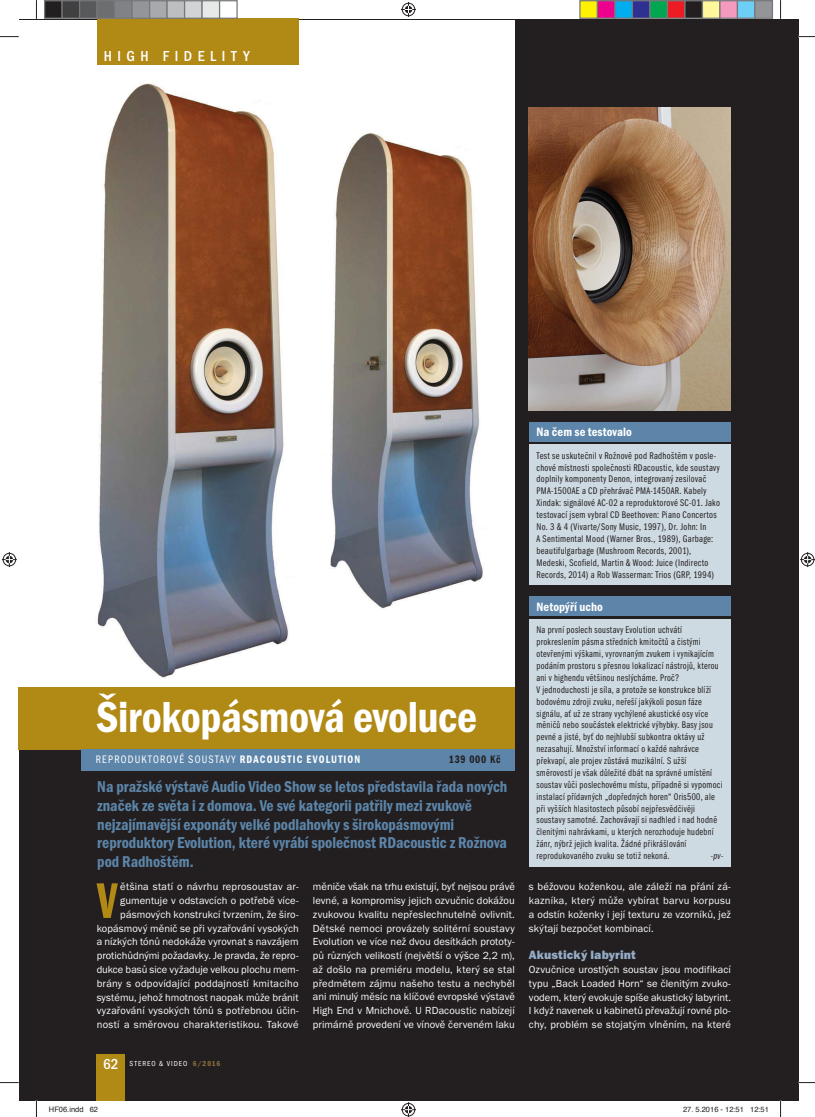
<style>
.page{position:relative;width:815px;height:1117px;background:#fff}
.page>*{position:absolute;margin:0;border:0;box-sizing:border-box;transform-origin:0 0}
.t1{font:51.88px "Franklin Got Itc TOT Dem Com";color:#b18915}
.t2{font:45px "Franklin Got Itc TOT Dem Con";letter-spacing:-.01em;color:#fff}
.t3{font:16.25px/18.8px "Franklin Got Itc TOT Dem Con";color:#5c85a9;scale:.96 1}
.t4{font:15px "Franklin Got Itc TOT Med Con";letter-spacing:.365em;color:#fff}
.t5{font:12.5px "Franklin Got Itc TOT Dem Con";letter-spacing:.005em;color:#fff}
.t6{font:12.5px "Franklin Got Itc TOT Hea";letter-spacing:.01em;color:#93acc7}
.t7{font:11.25px "Franklin Got Itc TOT Boo Con";letter-spacing:.115em;color:#fff;scale:.92 1}
.t8{font:11.25px "Franklin Got Itc TOT Dem Con";letter-spacing:.08em;color:#231f20;scale:.9 1}
.t9{font:10.62px/13.8px "Franklin Got Itc TOT Boo";letter-spacing:.01em;color:#fff;text-align:justify}
.t10{font:10px/11.9px "Franklin Got Itc TOT Boo Com";letter-spacing:.03em;color:#231f20}
.t11{font:10px "Franklin Got Itc TOT Boo Com Ita";color:#231f20}
.t12{font:7.5px "Helvetica";color:#231f20}
.t13{font:7.5px "Franklin Got Itc TOT Boo Con";letter-spacing:.125em;color:#fff}
.s1{font-family:"Franklin Got Itc TOT Dem Con"}
.s2{font-family:"Franklin Got Itc TOT Med Con";font-size:15px}
.s3{font-family:"Franklin Got Itc TOT Dem Con";color:#8a713c}
</style>
<div class="page">
<div style="left:19px;top:19px;width:779px;height:1081px;background:#231f20"></div>
<div style="left:19px;top:21px;width:496px;height:692px;background:#fff"></div>
<img style="left:97px;top:83px;width:386px;height:595px">
<div style="left:529px;top:596px;width:202px;height:20px;background:#5c85a9"></div>
<div style="left:529px;top:619px;width:202px;height:247px;background:#cedae1"></div>
<div style="left:529px;top:422px;width:202px;height:19px;background:#5c85a9"></div>
<div style="left:529px;top:444px;width:202px;height:141px;background:#cedae1"></div>
<div style="left:19px;top:687px;width:496px;height:62px;background:#b18915"></div>
<div style="left:82px;top:748px;width:433px;height:22px;background:#5c85a9"></div>
<img style="left:529px;top:107px;width:202px;height:303px">
<div style="left:97px;top:19px;width:202px;height:46px;background:#b18915"></div>
<div style="left:97px;top:1054px;width:28px;height:46px;background:#b18915"></div>
<svg style="left:0;top:36px;width:19px;height:1px"></svg>
<svg style="left:798px;top:36px;width:17px;height:1px"></svg>
<svg style="left:0;top:1082px;width:19px;height:1px"></svg>
<svg style="left:798px;top:1081px;width:17px;height:2px"></svg>
<svg style="left:36px;top:0;width:1px;height:19px"></svg>
<svg style="left:36px;top:1100px;width:1px;height:16px"></svg>
<svg style="left:780px;top:0;width:1px;height:19px"></svg>
<svg style="left:780px;top:1100px;width:1px;height:16px"></svg>
<svg style="left:401px;top:2px;width:15px;height:15px"></svg>
<svg style="left:401px;top:1102px;width:15px;height:14px"></svg>
<svg style="left:2px;top:552px;width:15px;height:15px"></svg>
<svg style="left:800px;top:552px;width:15px;height:15px"></svg>
<div style="left:45px;top:1px;width:17px;height:17px;background:#231f20"></div>
<div style="left:44px;top:0;width:19px;height:19px;border:1px solid #77787b"></div>
<div style="left:62px;top:1px;width:18px;height:17px;background:#404041"></div>
<div style="left:61px;top:0;width:19px;height:19px;border:1px solid #77787b"></div>
<div style="left:80px;top:1px;width:17px;height:17px;background:#58595b"></div>
<div style="left:79px;top:0;width:19px;height:19px;border:1px solid #77787b"></div>
<div style="left:97px;top:1px;width:18px;height:17px;background:#6d6e70"></div>
<div style="left:96px;top:0;width:19px;height:19px;border:1px solid #77787b"></div>
<div style="left:115px;top:1px;width:17px;height:17px;background:#808285"></div>
<div style="left:114px;top:0;width:19px;height:19px;border:1px solid #77787b"></div>
<div style="left:132px;top:1px;width:18px;height:17px;background:#939598"></div>
<div style="left:131px;top:0;width:19px;height:19px;border:1px solid #77787b"></div>
<div style="left:150px;top:1px;width:17px;height:17px;background:#a7a9ac"></div>
<div style="left:149px;top:0;width:19px;height:19px;border:1px solid #77787b"></div>
<div style="left:167px;top:1px;width:18px;height:17px;background:#bcbec0"></div>
<div style="left:166px;top:0;width:19px;height:19px;border:1px solid #77787b"></div>
<div style="left:185px;top:1px;width:17px;height:17px;background:#d1d3d4"></div>
<div style="left:184px;top:0;width:19px;height:19px;border:1px solid #77787b"></div>
<div style="left:202px;top:1px;width:18px;height:17px;background:#e7e8e8"></div>
<div style="left:201px;top:0;width:19px;height:19px;border:1px solid #77787b"></div>
<div style="left:219px;top:0;width:19px;height:19px;border:1px solid #77787b"></div>
<div style="left:580px;top:1px;width:17px;height:17px;background:#fff200"></div>
<div style="left:579px;top:0;width:19px;height:19px;border:1px solid #77787b"></div>
<div style="left:597px;top:1px;width:18px;height:17px;background:#ec008c"></div>
<div style="left:597px;top:0;width:19px;height:19px;border:1px solid #77787b"></div>
<div style="left:615px;top:1px;width:17px;height:17px;background:#00aeef"></div>
<div style="left:614px;top:0;width:19px;height:19px;border:1px solid #77787b"></div>
<div style="left:632px;top:1px;width:18px;height:17px;background:#2e3092"></div>
<div style="left:632px;top:0;width:19px;height:19px;border:1px solid #77787b"></div>
<div style="left:650px;top:1px;width:17px;height:17px;background:#00a650"></div>
<div style="left:649px;top:0;width:19px;height:19px;border:1px solid #77787b"></div>
<div style="left:667px;top:1px;width:18px;height:17px;background:#ed1c24"></div>
<div style="left:667px;top:0;width:19px;height:19px;border:1px solid #77787b"></div>
<div style="left:685px;top:1px;width:17px;height:17px;background:#231f20"></div>
<div style="left:684px;top:0;width:19px;height:19px;border:1px solid #77787b"></div>
<div style="left:702px;top:1px;width:18px;height:17px;background:#fff799"></div>
<div style="left:702px;top:0;width:19px;height:19px;border:1px solid #77787b"></div>
<div style="left:720px;top:1px;width:17px;height:17px;background:#f49ac1"></div>
<div style="left:719px;top:0;width:19px;height:19px;border:1px solid #77787b"></div>
<div style="left:737px;top:1px;width:18px;height:17px;background:#6dcff6"></div>
<div style="left:737px;top:0;width:19px;height:19px;border:1px solid #77787b"></div>
<div style="left:755px;top:1px;width:17px;height:17px;background:#939598"></div>
<div style="left:754px;top:0;width:19px;height:19px;border:1px solid #77787b"></div>
<h3 class="t4" style="left:104px;top:47px;width:147px">HIGH FIDELITY</h3>
<h2 class="t2" style="left:96px;top:702px;width:383px">Širokopásmová evoluce</h2>
<p class="t7" style="left:96px;top:755px;width:289px">REPRODUKTOROVÉ SOUSTAVY <span class="s1">RDACOUSTIC EVOLUTION</span></p>
<p class="t8" style="left:449px;top:755px;width:59px">139 000 Kč</p>
<p class="t3" style="left:97px;top:778px;width:429px">Na pražské výstavě Audio Video Show se letos představila řada nových značek ze světa i z domova. Ve své kategorii patřily mezi zvukově nejzajímavější exponáty velké podlahovky s širokopásmovými reproduktory Evolution, které vyrábí společnost RDacoustic z Rožnova pod Radhoštěm.</p>
<p class="t5" style="left:536px;top:428px;width:97px">Na čem se testovalo</p>
<p class="t10" style="left:536px;top:450px;width:185px">Test se uskutečnil v Rožnově pod Radhoštěm v posle&shy;chové místnosti společnosti RDacoustic, kde soustavy doplnily komponenty Denon, integrovaný zesilovač PMA-1500AE a CD přehrávač PMA-1450AR. Kabely Xindak: signálové AC-02 a reproduktorové SC-01. Jako testovací jsem vybral CD Beethoven: Piano Concertos No. 3 &amp; 4 (Vivarte/Sony Music, 1997), Dr. John: In<br>A Sentimental Mood (Warner Bros., 1989), Garbage: beautifulgarbage (Mushroom Records, 2001), Medeski, Scofield, Martin &amp; Wood: Juice (Indirecto Records, 2014) a Rob Wasserman: Trios (GRP, 1994)</p>
<p class="t5" style="left:536px;top:602px;width:68px">Netopýří ucho</p>
<p class="t10" style="left:536px;top:624px;width:188px">Na první poslech soustavy Evolution uchvátí prokreslením pásma středních kmitočtů a čistými otevřenými výškami, vyrovnaným zvukem i vynikajícím podáním prostoru s přesnou lokalizací nástrojů, kterou ani v highendu většinou neslýcháme. Proč?<br>V jednoduchosti je síla, a protože se konstrukce blíží bodovému zdroji zvuku, neřeší jakýkoli posun fáze signálu, ať už ze strany vychýlené akustické osy více měničů nebo součástek elektrické výhybky. Basy jsou pevné a jisté, byť do nejhlubší subkontra oktávy už nezasahují. Množství informací o každé nahrávce překvapí, ale projev zůstává muzikální. S užší směrovostí je však důležité dbát na správné umístění soustav vůči poslechovému místu, případně si vypomoci instalací přídavných „dopředných horen“ Oris500, ale při vyšších hlasitostech působí nejpřesvědčivěji soustavy samotné. Zachovávají si nadhled i nad hodně členitými nahrávkami, u kterých nerozhoduje hudební žánr, nýbrž jejich kvalita. Žádné přikrášlování reprodukovaného zvuku se totiž nekoná.</p>
<p class="t11" style="left:711px;top:850px;width:14px">-pv-</p>
<p class="t9" style="left:97px;top:880px;width:204px;text-align:right">ětšina statí o návrhu reprosoustav ar&shy;gumentuje v odstavcích o potřebě více&shy;pásmových konstrukcí tvrzením, že širo&shy;kopásmový měnič se při vyzařování vysokých a nízkých tónů nedokáže vyrovnat s navzájem protichůdnými požadavky. Je pravda, že repro&shy;dukce basů sice vyžaduje velkou plochu mem&shy;brány s odpovídající poddajností kmitacího systému, jehož hmotnost naopak může bránit vyzařování vysokých tónů s potřebnou účin&shy;ností a směrovou charakteristikou. Takové</p>
<p class="t9" style="left:313px;top:880px;width:204px">měniče však na trhu existují, byť nejsou právě levné, a kompromisy jejich ozvučnic dokážou zvukovou kvalitu nepřeslechnutelně ovlivnit.<br>Dětské nemoci provázely solitérní soustavy Evolution ve více než dvou desítkách prototy&shy;pů různých velikostí (největší o výšce 2,2 m), až došlo na premiéru modelu, který se stal předmětem zájmu našeho testu a nechyběl ani minulý měsíc na klíčové evropské výstavě High End v Mnichově. U RDacoustic nabízejí primárně provedení ve vínově červeném laku</p>
<p class="t9" style="left:529px;top:880px;width:203px">s béžovou koženkou, ale záleží na přání zá&shy;kazníka, který může vybírat barvu korpusu a odstín koženky i její texturu ze vzorníků, jež skýtají bezpočet kombinací.</p>
<h1 class="t1" style="left:97px;top:869px;width:22px">V</h1>
<p class="t6" style="left:529px;top:950px;width:108px">Akustický labyrint</p>
<p class="t9" style="left:529px;top:963px;width:204px">Ozvučnice urostlých soustav jsou modifikací typu „Back Loaded Horn“ se členitým zvuko&shy;vodem, který evokuje spíše akustický labyrint.<br>I když navenek u kabinetů převažují rovné plo&shy;chy, problém se stojatým vlněním, na které</p>
<p class="t13" style="left:103px;top:1061px;width:119px"><span class="s2">62</span> STEREO &amp; VIDEO <span class="s3">6/2016</span></p>
<p class="t12" style="left:49px;top:1105px;width:51px">HF06.indd 62</p>
<p class="t12" style="left:683px;top:1105px;width:87px">27. 5.2016 - 12:51 12:51</p>
</div>
